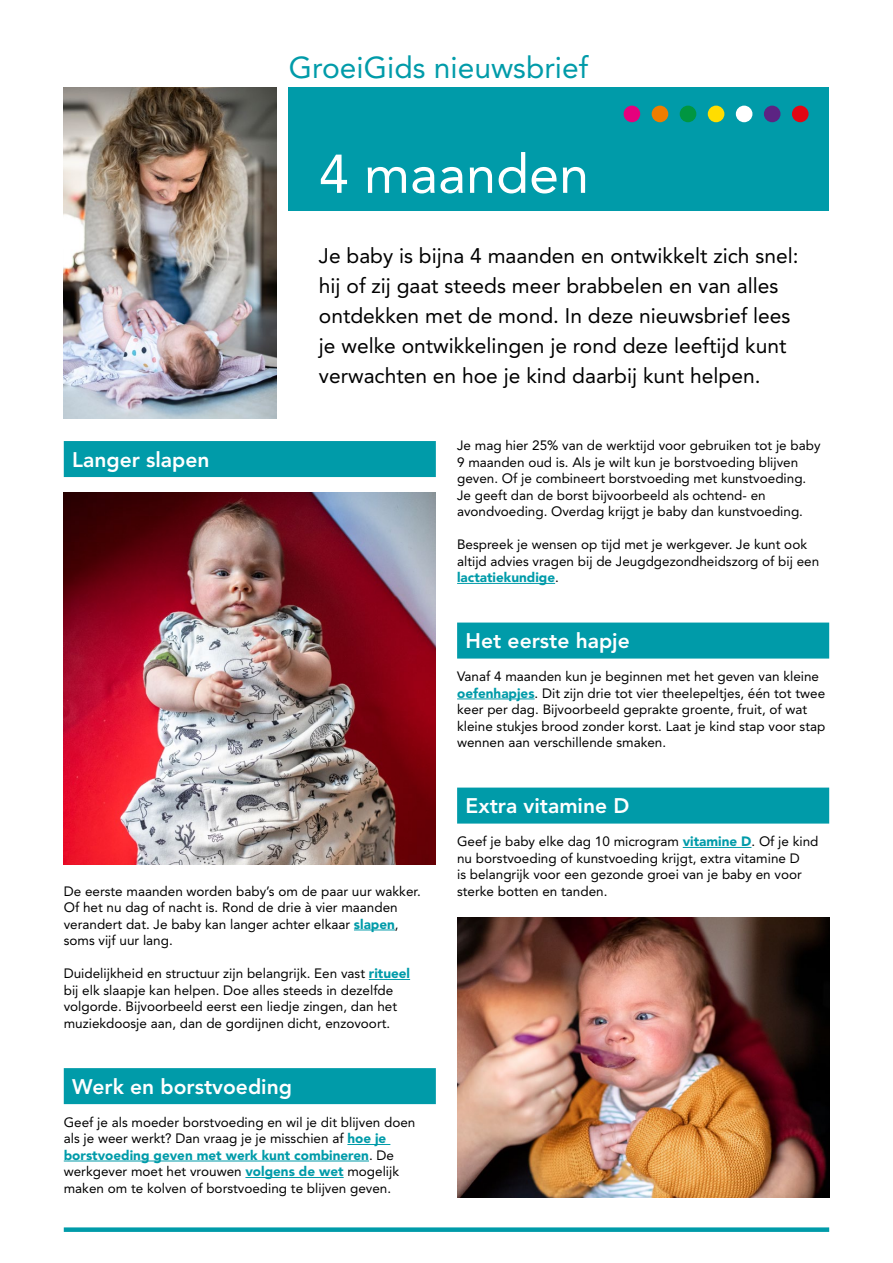
<style>
.page{position:relative;width:893px;height:1263px;background:#fff}
.page>*{position:absolute;margin:0;border:0;box-sizing:border-box;transform-origin:0 0}
._05_titel_nieuwsbrief{font:54px "Avenir LT Std";color:#fff}
._00_GroeigidsNieuwsbrief{font:30px "Avenir LT Std";color:#009ba9}
._01_intro{font:21px/30px "Avenir LT Std";color:#000}
._03_kop{font:800 21px "Avenir LT Std";color:#fff}
._02_body{font:13.5px/16.5px "Avenir LT Std";color:#000}
.s1{color:#fff}
.s2{color:#009ba9}
.s3{font-weight:900;color:#009ba9}
</style>
<div class="page">
<div style="left:64px;top:441px;width:372px;height:36px;background:#009ba9"></div>
<hr style="left:354px;top:930px;width:41px;height:1px;background:#009ba9">
<hr style="left:369px;top:979px;width:41px;height:1px;background:#009ba9">
<div style="left:64px;top:1068px;width:372px;height:36px;background:#009ba9"></div>
<hr style="left:347px;top:1144px;width:43px;height:1px;background:#009ba9">
<hr style="left:64px;top:1161px;width:305px;height:1px;background:#009ba9">
<hr style="left:245px;top:1177px;width:99px;height:1px;background:#009ba9">
<img style="left:64px;top:492px;width:372px;height:372px">
<hr style="left:457px;top:583px;width:98px;height:1px;background:#009ba9">
<div style="left:457px;top:622px;width:372px;height:36px;background:#009ba9"></div>
<hr style="left:457px;top:699px;width:78px;height:1px;background:#009ba9">
<div style="left:457px;top:787px;width:372px;height:36px;background:#009ba9"></div>
<hr style="left:683px;top:847px;width:68px;height:1px;background:#009ba9">
<img style="left:457px;top:918px;width:372px;height:280px">
<div style="left:64px;top:1227px;width:765px;height:5px;background:#009ba9"></div>
<div style="left:289px;top:87px;width:540px;height:123px;background:#009ba9"></div>
<img style="left:64px;top:87px;width:212px;height:332px">
<div style="left:652px;top:106px;width:16px;height:16px;background:#ef7d00;border-radius:50%"></div>
<div style="left:708px;top:106px;width:16px;height:16px;background:#fd0;border-radius:50%"></div>
<div style="left:764px;top:106px;width:16px;height:16px;background:#5c2483;border-radius:50%"></div>
<div style="left:624px;top:106px;width:16px;height:16px;background:#e6007d;border-radius:50%"></div>
<div style="left:680px;top:106px;width:16px;height:16px;background:#009641;border-radius:50%"></div>
<div style="left:736px;top:106px;width:16px;height:16px;background:#fff;border-radius:50%"></div>
<div style="left:792px;top:106px;width:17px;height:16px;background:#e30613;border-radius:50%"></div>
<h4 class="_00_GroeigidsNieuwsbrief" style="left:289px;top:50px;width:309px">GroeiGids nieuwsbrief<span class="s1">.</span></h4>
<h1 class="_05_titel_nieuwsbrief" style="left:319px;top:143px;width:302px">4 maanden <span class="s2">.</span></h1>
<h3 class="_03_kop" style="left:72px;top:447px;width:145px">Langer slapen<span class="s2">.</span></h3>
<p class="_01_intro" style="left:319px;top:240px;width:481px">Je baby is bijna 4 maanden en ontwikkelt zich snel: hij of zij gaat steeds meer brabbelen en van alles ontdekken met de mond. In deze nieuwsbrief lees je welke ontwikkelingen je rond deze leeftijd kunt verwachten en hoe je kind daarbij kunt helpen.</p>
<p class="_02_body" style="left:457px;top:437px;width:365px">Je mag hier 25% van de werktijd voor gebruiken tot je baby 9 maanden oud is. Als je wilt kun je borstvoeding blijven geven. Of je combineert borstvoeding met kunstvoeding.<br>Je geeft dan de borst bijvoorbeeld als ochtend- en avondvoeding. Overdag krijgt je baby dan kunstvoeding.</p>
<p class="_02_body" style="left:457px;top:536px;width:364px">Bespreek je wensen op tijd met je werkgever. Je kunt ook altijd advies vragen bij de Jeugdgezondheidszorg of bij een <span class="s3">lactatiekundige</span>.</p>
<h3 class="_03_kop" style="left:466px;top:628px;width:172px">Het eerste hapje<span class="s2">.</span></h3>
<p class="_02_body" style="left:457px;top:668px;width:370px">Vanaf 4 maanden kun je beginnen met het geven van kleine <span class="s3">oefenhapjes</span>. Dit zijn drie tot vier theelepeltjes, één tot twee keer per dag. Bijvoorbeeld geprakte groente, fruit, of wat kleine stukjes brood zonder korst. Laat je kind stap voor stap wennen aan verschillende smaken.</p>
<p class="_02_body" style="left:64px;top:883px;width:358px">De eerste maanden worden baby’s om de paar uur wakker.<br>Of het nu dag of nacht is. Rond de drie à vier maanden verandert dat. Je baby kan langer achter elkaar <span class="s3">slapen</span>, soms vijf uur lang.</p>
<p class="_02_body" style="left:64px;top:965px;width:348px">Duidelijkheid en structuur zijn belangrijk. Een vast <span class="s3">ritueel </span>bij elk slaapje kan helpen. Doe alles steeds in dezelfde volgorde. Bijvoorbeeld eerst een liedje zingen, dan het muziekdoosje aan, dan de gordijnen dicht, enzovoort.</p>
<h3 class="_03_kop" style="left:72px;top:1074px;width:227px">Werk en borstvoeding<span class="s2">.</span></h3>
<p class="_02_body" style="left:64px;top:1114px;width:353px">Geef je als moeder borstvoeding en wil je dit blijven doen als je weer werkt? Dan vraag je je misschien af <span class="s3">hoe je borstvoeding geven met werk kunt combineren</span>. De werkgever moet het vrouwen <span class="s3">volgens de wet</span> mogelijk maken om te kolven of borstvoeding te blijven geven.</p>
<h3 class="_03_kop" style="left:466px;top:793px;width:165px">Extra vitamine D</h3>
<p class="_02_body" style="left:457px;top:833px;width:363px">Geef je baby elke dag 10 microgram <span class="s3">vitamine D</span>. Of je kind nu borstvoeding of kunstvoeding krijgt, extra vitamine D<br>is belangrijk voor een gezonde groei van je baby en voor sterke botten en tanden.</p>
</div>
